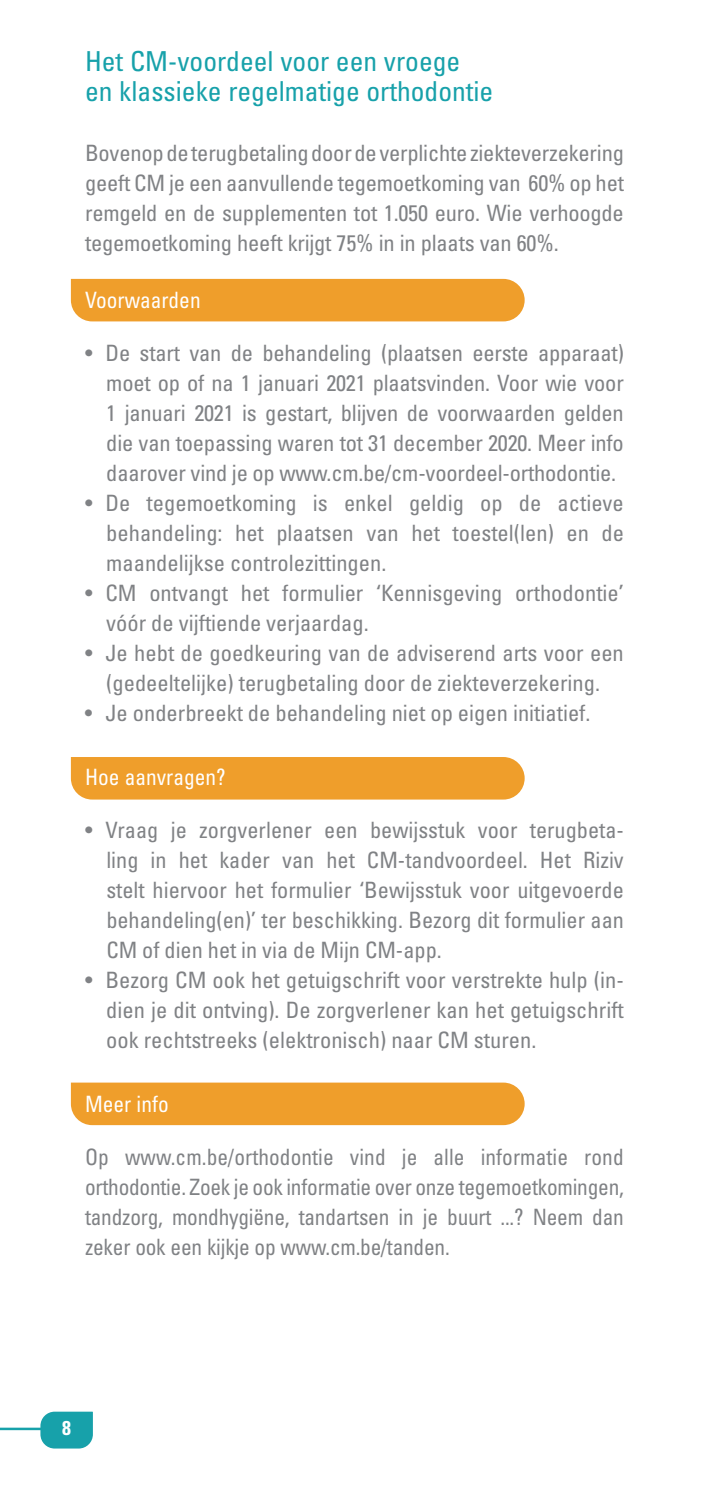
<style>
.page{position:relative;width:709px;height:1489px;background:#fff}
.page>*{position:absolute;margin:0;border:0;box-sizing:border-box;transform-origin:0 0}
.t1{font:condensed 27.5px/30px "Univers LT Std";color:#17a1aa}
.t2{font:condensed 22.5px/30px "Univers LT Std";color:#808285;text-align:justify}
.t3{font:condensed 22.5px/30px "Univers LT Std";color:#808285;text-align:justify;scale:.95 1}
.t4{font:condensed 22.5px "Univers LT Std";color:#fff;scale:.95 1}
.t5{font:700 condensed 20px "Univers LT Std";color:#fff}
</style>
<div class="page">
<div style="left:71px;top:279px;width:453px;height:42px;background:#ef9e2b"></div>
<div style="left:71px;top:757px;width:453px;height:42px;background:#ef9e2b"></div>
<div style="left:71px;top:1082px;width:453px;height:43px;background:#ef9e2b"></div>
<svg style="left:33px;top:1411px;width:60px;height:38px"></svg>
<hr style="left:0;top:1427px;width:47px;height:2px;background:#17a1aa">
<p class="t1" style="left:85px;top:46px;width:410px">Het CM-voordeel voor een vroege en klassieke regelmatige orthodontie</p>
<p class="t2" style="left:85px;top:138px;width:540px">Bovenop de terugbetaling door de verplichte ziekteverzekering geeft CM je een aanvullende tegemoetkoming van 60% op het remgeld en de supplementen tot 1.050 euro. Wie verhoogde tegemoetkoming heeft krijgt 75% in in plaats van 60%.</p>
<p class="t4" style="left:85px;top:286px;width:123px">Voorwaarden</p>
<p class="t2" style="left:106px;top:337px;width:519px;text-indent:-21px">• De start van de behandeling (plaatsen eerste apparaat) moet op of na 1 januari 2021 plaatsvinden. Voor wie voor 1 januari 2021 is gestart, blijven de voorwaarden gelden die van toepassing waren tot 31 december 2020. Meer info daarover vind je op www.cm.be/cm-voordeel-orthodontie.</p>
<p class="t2" style="left:106px;top:487px;width:519px;text-indent:-21px">• De tegemoetkoming is enkel geldig op de actieve behandeling: het plaatsen van het toestel(len) en de maandelijkse controlezittingen.</p>
<p class="t2" style="left:106px;top:577px;width:519px;text-indent:-21px">• CM ontvangt het formulier ‘Kennisgeving orthodontie’ vóór de vijftiende verjaardag.</p>
<p class="t2" style="left:85px;top:637px;width:540px;text-align:center">• Je hebt de goedkeuring van de adviserend arts voor een (gedeeltelijke) terugbetaling door de ziekteverzekering.</p>
<p class="t2" style="left:85px;top:697px;width:507px">• Je onderbreekt de behandeling niet op eigen initiatief.</p>
<p class="t4" style="left:85px;top:763px;width:149px">Hoe aanvragen?</p>
<p class="t2" style="left:106px;top:814px;width:519px;text-indent:-21px">• Vraag je zorgverlener een bewijsstuk voor terugbeta&shy;ling in het kader van het CM-tandvoordeel. Het Riziv stelt hiervoor het formulier ‘Bewijsstuk voor uitgevoerde behandeling(en)’ ter beschikking. Bezorg dit formulier aan CM of dien het in via de Mijn CM-app.</p>
<p class="t2" style="left:106px;top:964px;width:519px;text-indent:-21px">• Bezorg CM ook het getuigschrift voor verstrekte hulp (in&shy;dien je dit ontving). De zorgverlener kan het getuigschrift ook rechtstreeks (elektronisch) naar CM sturen.</p>
<p class="t4" style="left:85px;top:1089px;width:89px">Meer info</p>
<p class="t3" style="left:85px;top:1141px;width:568px">Op www.cm.be/orthodontie vind je alle informatie rond orthodontie. Zoek je ook informatie over onze tegemoetkomingen, tandzorg, mondhygiëne, tandartsen in je buurt ...? Neem dan zeker ook een kijkje op www.cm.be/tanden.</p>
<p class="t5" style="left:62px;top:1415px;width:10px">8</p>
</div>
